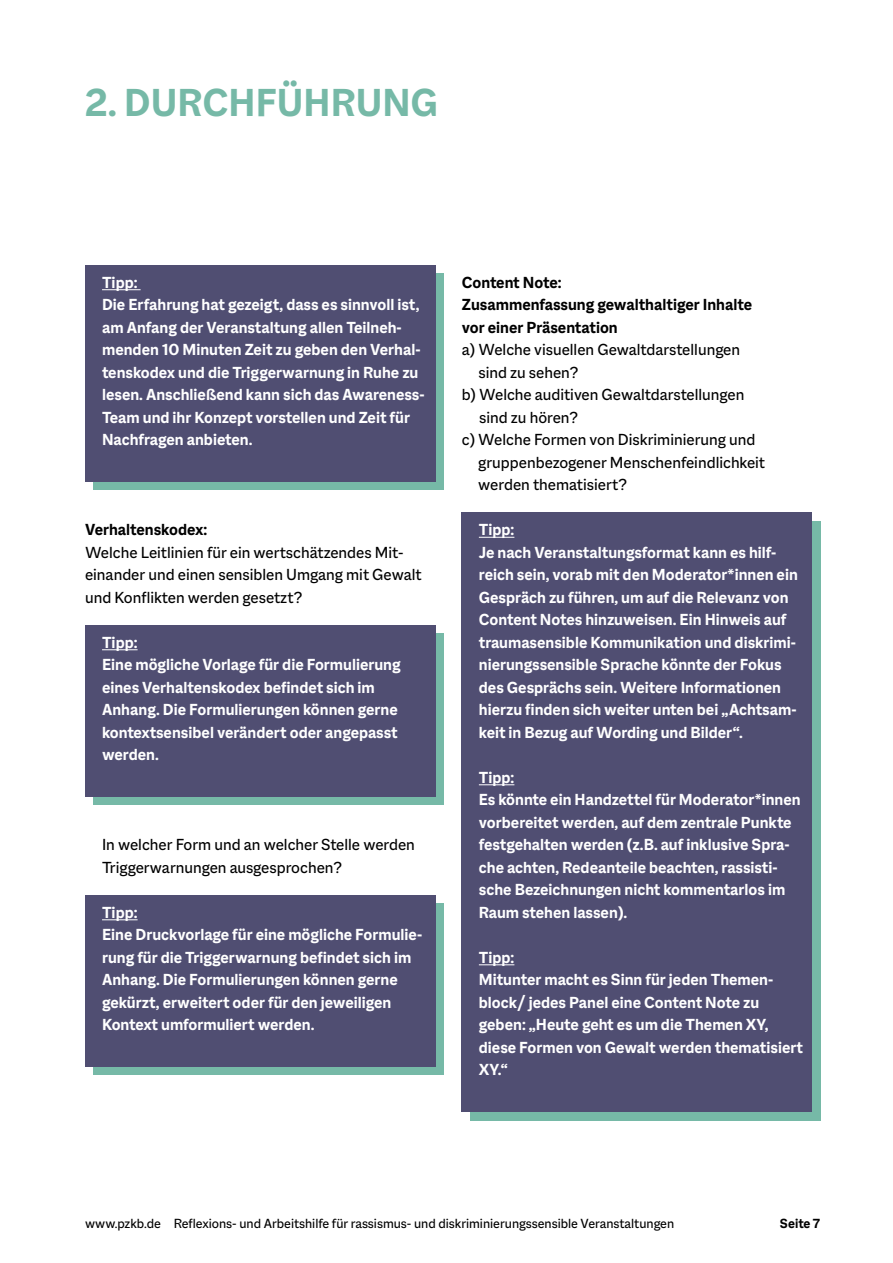
<style>
.page{position:relative;width:893px;height:1263px;background:#fff}
.page>*{position:absolute;margin:0;border:0;box-sizing:border-box;transform-origin:0 0}
.t1{font:700 42px "Macklin Sans";color:#76b9a7}
.t2{font:700 17.25px/22.5px "Macklin Sans";color:#fff}
.t3{font:17.25px/22.5px "Macklin Sans";color:#000}
.t4{font:700 17.25px/22.5px "Macklin Sans";color:#000}
.t5{font:14.25px "Macklin Sans";color:#000}
.t6{font:700 14.25px "Macklin Sans";color:#000}
</style>
<div class="page">
<div style="left:470px;top:521px;width:351px;height:599px;background:#76b9a7"></div>
<div style="left:462px;top:513px;width:350px;height:599px;background:#504e72"></div>
<div style="left:94px;top:904px;width:350px;height:171px;background:#76b9a7"></div>
<div style="left:85px;top:895px;width:350px;height:172px;background:#504e72"></div>
<div style="left:94px;top:634px;width:350px;height:171px;background:#76b9a7"></div>
<div style="left:85px;top:625px;width:350px;height:172px;background:#504e72"></div>
<div style="left:94px;top:274px;width:350px;height:216px;background:#76b9a7"></div>
<div style="left:85px;top:265px;width:350px;height:217px;background:#504e72"></div>
<hr style="left:479px;top:537px;width:35px;height:1px;background:#fff">
<hr style="left:479px;top:784px;width:35px;height:1px;background:#fff">
<hr style="left:479px;top:964px;width:35px;height:1px;background:#fff">
<hr style="left:102px;top:289px;width:39px;height:1px;background:#fff">
<hr style="left:102px;top:649px;width:36px;height:1px;background:#fff">
<hr style="left:102px;top:919px;width:36px;height:1px;background:#fff">
<h1 class="t1" style="left:85px;top:78px;width:355px">2. DURCHFÜHRUNG</h1>
<p class="t2" style="left:102px;top:271px;width:324px">Tipp:<br>Die Erfahrung hat gezeigt, dass es sinnvoll ist, am Anfang der Veranstaltung allen Teilneh&shy;menden 10 Minuten Zeit zu geben den Verhal&shy;tenskodex und die Triggerwarnung in Ruhe zu lesen. Anschließend kann sich das Awareness-Team und ihr Konzept vorstellen und Zeit für Nachfragen anbieten.</p>
<p class="t4" style="left:85px;top:518px;width:124px">Verhaltenskodex:</p>
<p class="t3" style="left:85px;top:541px;width:338px">Welche Leitlinien für ein wertschätzendes Mit&shy;einander und einen sensiblen Umgang mit Gewalt und Konflikten werden gesetzt?</p>
<p class="t2" style="left:102px;top:631px;width:300px">Tipp:<br>Eine mögliche Vorlage für die Formulierung eines Verhaltenskodex befindet sich im<br>Anhang. Die Formulierungen können gerne kontextsensibel verändert oder angepasst werden.</p>
<p class="t3" style="left:102px;top:833px;width:314px">In welcher Form und an welcher Stelle werden<br>Triggerwarnungen ausgesprochen?</p>
<p class="t2" style="left:102px;top:901px;width:322px">Tipp:<br>Eine Druckvorlage für eine mögliche Formulie&shy;rung für die Triggerwarnung befindet sich im Anhang. Die Formulierungen können gerne gekürzt, erweitert oder für den jeweiligen Kontext umformuliert werden.</p>
<p class="t4" style="left:462px;top:271px;width:292px">Content Note:<br>Zusammenfassung gewalthaltiger Inhalte vor einer Präsentation</p>
<p class="t3" style="left:462px;top:338px;width:280px">a) Welche visuellen Gewaltdarstellungen</p>
<p class="t3" style="left:478px;top:361px;width:102px">sind zu sehen?</p>
<p class="t3" style="left:462px;top:383px;width:284px">b) Welche auditiven Gewaltdarstellungen</p>
<p class="t3" style="left:479px;top:406px;width:101px">sind zu hören?</p>
<p class="t3" style="left:462px;top:428px;width:295px">c) Welche Formen von Diskriminierung und</p>
<p class="t3" style="left:478px;top:451px;width:288px">gruppenbezogener Menschenfeindlichkeit</p>
<p class="t3" style="left:478px;top:473px;width:150px">werden thematisiert?</p>
<p class="t2" style="left:479px;top:518px;width:320px">Tipp:<br>Je nach Veranstaltungsformat kann es hilf&shy;reich sein, vorab mit den Moderator*innen ein Gespräch zu führen, um auf die Relevanz von Content Notes hinzuweisen. Ein Hinweis auf traumasensible Kommunikation und diskrimi&shy;nierungssensible Sprache könnte der Fokus des Gesprächs sein. Weitere Informationen hierzu finden sich weiter unten bei „Achtsam&shy;keit in Bezug auf Wording und Bilder“.</p>
<p class="t2" style="left:479px;top:766px;width:323px">Tipp:<br>Es könnte ein Handzettel für Moderator*innen vorbereitet werden, auf dem zentrale Punkte festgehalten werden (z.B. auf inklusive Spra&shy;che achten, Redeanteile beachten, rassisti&shy;sche Bezeichnungen nicht kommentarlos im Raum stehen lassen).</p>
<p class="t2" style="left:479px;top:946px;width:326px">Tipp:<br>Mitunter macht es Sinn für jeden Themen&shy;block/ jedes Panel eine Content Note zu geben: „Heute geht es um die Themen XY, diese Formen von Gewalt werden thematisiert<br>XY.“</p>
<p class="t5" style="left:85px;top:1215px;width:591px">www.pzkb.de Reflexions- und Arbeitshilfe für rassismus- und diskriminierungssensible Veranstaltungen</p>
<p class="t6" style="left:780px;top:1215px;width:42px">Seite 7</p>
</div>
